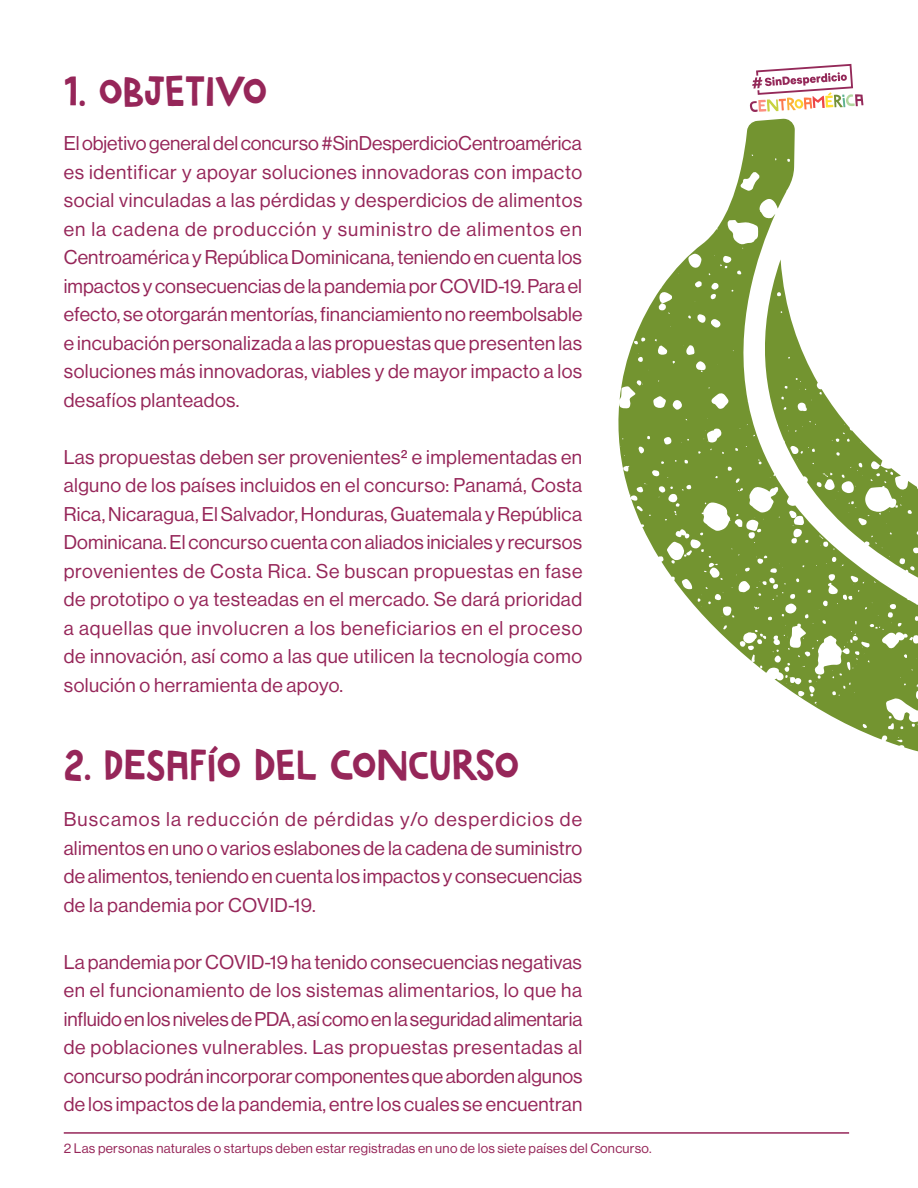
<style>
.page{position:relative;width:918px;height:1188px;background:#fff}
.page>*{position:absolute;margin:0;border:0;box-sizing:border-box;transform-origin:0 0}
.t1{font:45px "Marujo";letter-spacing:.02em;color:#962659}
.t2{font:19.5px/28.5px "Haas Grot Disp 55 Roman";letter-spacing:.02em;color:#962659;text-align:justify}
.t3{font:13.5px "Haas Grot Disp 55 Roman";letter-spacing:.02em;color:#962659}
</style>
<div class="page">
<svg style="left:750px;top:64px;width:113px;height:48px"></svg>
<svg style="left:618px;top:118px;width:300px;height:634px"></svg>
<hr style="left:64px;top:1132px;width:785px;height:2px;background:#962659">
<h1 class="t1" style="left:64px;top:64px;width:204px">1. OBJETIVO</h1>
<p class="t2" style="left:64px;top:129px;width:520px">El objetivo general del concurso #SinDesperdicioCentroamérica es identificar y apoyar soluciones innovadoras con impacto social vinculadas a las pérdidas y desperdicios de alimentos en la cadena de producción y suministro de alimentos en Centroamérica y República Dominicana, teniendo en cuenta los impactos y consecuencias de la pandemia por COVID-19. Para el efecto, se otorgarán mentorías, financiamiento no reembolsable e incubación personalizada a las propuestas que presenten las soluciones más innovadoras, viables y de mayor impacto a los desafíos planteados.</p>
<p class="t2" style="left:64px;top:443px;width:520px">Las propuestas deben ser provenientes2 e implementadas en alguno de los países incluidos en el concurso: Panamá, Costa Rica, Nicaragua, El Salvador, Honduras, Guatemala y República Dominicana. El concurso cuenta con aliados iniciales y recursos provenientes de Costa Rica. Se buscan propuestas en fase de prototipo o ya testeadas en el mercado. Se dará prioridad a aquellas que involucren a los beneficiarios en el proceso de innovación, así como a las que utilicen la tecnología como solución o herramienta de apoyo.</p>
<h1 class="t1" style="left:64px;top:738px;width:457px">2. DESAFÍO DEL CONCURSO</h1>
<p class="t2" style="left:64px;top:805px;width:520px">Buscamos la reducción de pérdidas y/o desperdicios de alimentos en uno o varios eslabones de la cadena de suministro de alimentos, teniendo en cuenta los impactos y consecuencias de la pandemia por COVID-19.</p>
<p class="t2" style="left:64px;top:948px;width:520px">La pandemia por COVID-19 ha tenido consecuencias negativas en el funcionamiento de los sistemas alimentarios, lo que ha influido en los niveles de PDA, así como en la seguridad alimentaria de poblaciones vulnerables. Las propuestas presentadas al concurso podrán incorporar componentes que aborden algunos de los impactos de la pandemia, entre los cuales se encuentran</p>
<p class="t3" style="left:64px;top:1140px;width:589px">2 Las personas naturales o startups deben estar registradas en uno de los siete países del Concurso.</p>
</div>
